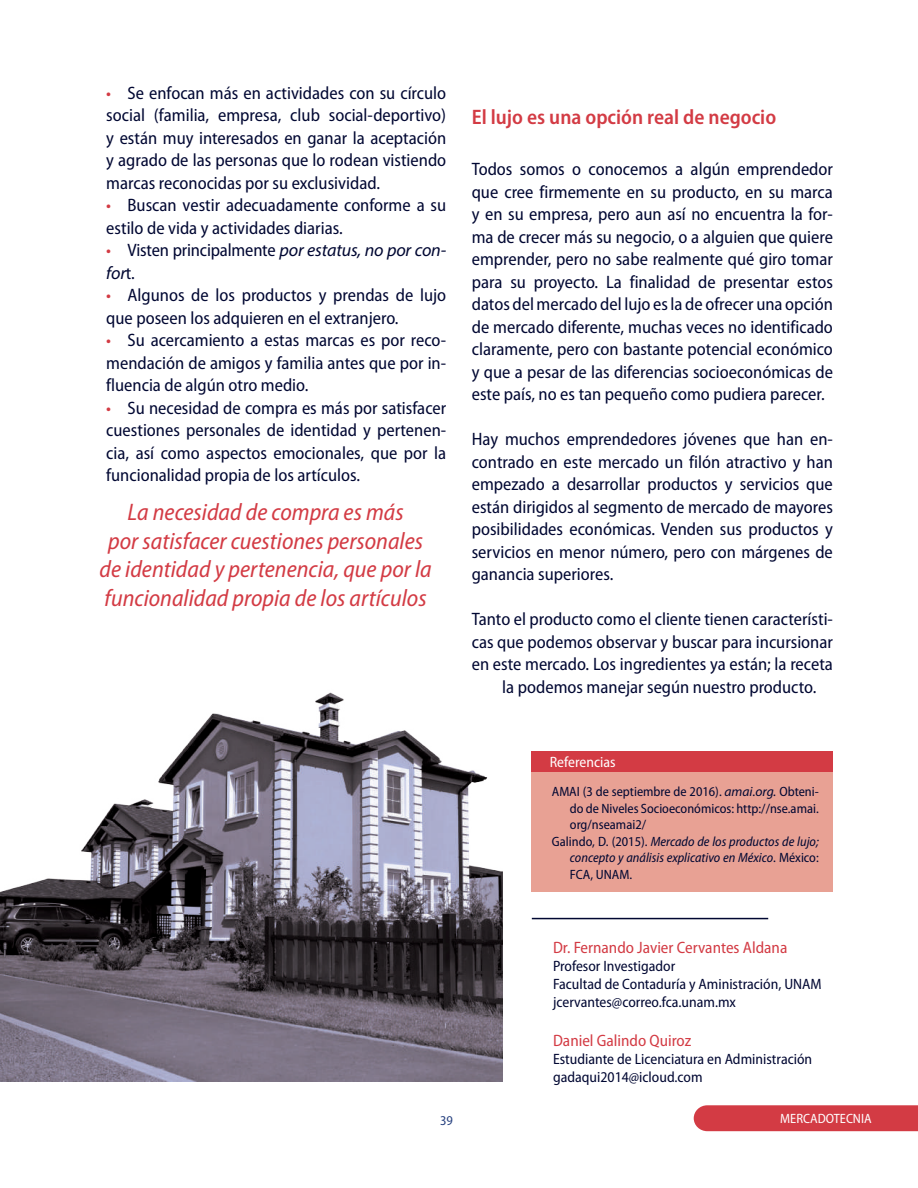
<style>
.page{position:relative;width:918px;height:1188px;background:#fff}
.page>*{position:absolute;margin:0;border:0;box-sizing:border-box;transform-origin:0 0}
.t1{font:italic semi-condensed 24px/28.5px "Myriad Pro";color:#d33b44;text-align:center}
.t2{font:600 semi-condensed 21px "Myriad Pro";color:#d33b44}
.t3{font:semi-condensed 18px/22.5px "Myriad Pro";color:#000732;text-align:justify}
.t4{font:italic 18px/22.5px "Myriad Pro";color:#000732}
.t5{font:semi-condensed 16.5px "Myriad Pro";color:#d33b44}
.t6{font:semi-condensed 15px/18px "Myriad Pro";color:#000732}
.t7{font:semi-condensed 15px "Myriad Pro";color:#fff}
.t8{font:semi-condensed 13.5px "Myriad Pro";color:#000732}
.t9{font:italic semi-condensed 13.5px "Myriad Pro";color:#000732}
.t10{font:semi-condensed 13.5px "Myriad Pro";color:#fff}
.t11{font:semi-condensed 13.5px "Myriad Pro";color:#26407f}
.s1{color:#d33b44}
.s2{font-style:normal;font-stretch:semi-condensed;color:#d33b44}
.s3{font-style:normal;font-stretch:semi-condensed}
.s4{font-style:italic;font-stretch:normal}
.s5{font-style:normal}
</style>
<div class="page">
<div style="left:694px;top:1105px;width:224px;height:26px;background:#d33b44"></div>
<img style="left:0;top:692px;width:502px;height:390px">
<hr style="left:532px;top:918px;width:236px;height:1px;background:#000732">
<div style="left:532px;top:771px;width:301px;height:120px;background:#e8a194"></div>
<div style="left:532px;top:751px;width:301px;height:21px;background:#d33b44"></div>
<p class="t3" style="left:106px;top:82px;width:341px"><span class="s1">•</span> Se enfocan más en actividades con su círculo social (familia, empresa, club social-deportivo) y están muy interesados en ganar la aceptación y agrado de las personas que lo rodean vistiendo marcas reconocidas por su exclusividad.</p>
<p class="t3" style="left:106px;top:194px;width:341px"><span class="s1">•</span> Buscan vestir adecuadamente conforme a su estilo de vida y actividades diarias.</p>
<p class="t4" style="left:106px;top:238px;width:341px"><span class="s2">•</span> <span class="s3">Visten principalmente</span> por estatus, no por con&shy;for<span class="s3">t.</span></p>
<p class="t3" style="left:106px;top:284px;width:341px"><span class="s1">•</span> Algunos de los productos y prendas de lujo que poseen los adquieren en el extranjero.</p>
<p class="t3" style="left:106px;top:329px;width:341px"><span class="s1">•</span> Su acercamiento a estas marcas es por reco&shy;mendación de amigos y familia antes que por in&shy;fluencia de algún otro medio.</p>
<p class="t3" style="left:106px;top:397px;width:341px"><span class="s1">•</span> Su necesidad de compra es más por satisfacer cuestiones personales de identidad y pertenen&shy;cia, así como aspectos emocionales, que por la funcionalidad propia de los artículos.</p>
<h1 class="t1" style="left:100px;top:499px;width:334px">La necesidad de compra es más<br>por satisfacer cuestiones personales de identidad y pertenencia, que por la funcionalidad propia de los artículos</h1>
<p class="t2" style="left:472px;top:105px;width:306px">El lujo es una opción real de negocio</p>
<p class="t3" style="left:472px;top:158px;width:363px">Todos somos o conocemos a algún emprendedor que cree firmemente en su producto, en su marca y en su empresa, pero aun así no encuentra la for&shy;ma de crecer más su negocio, o a alguien que quiere emprender, pero no sabe realmente qué giro tomar para su proyecto. La finalidad de presentar estos datos del mercado del lujo es la de ofrecer una opción de mercado diferente, muchas veces no identificado claramente, pero con bastante potencial económico y que a pesar de las diferencias socioeconómicas de este país, no es tan pequeño como pudiera parecer.</p>
<p class="t3" style="left:472px;top:428px;width:363px">Hay muchos emprendedores jóvenes que han en&shy;contrado en este mercado un filón atractivo y han empezado a desarrollar productos y servicios que están dirigidos al segmento de mercado de mayores posibilidades económicas. Venden sus productos y servicios en menor número, pero con márgenes de ganancia superiores.</p>
<p class="t3" style="left:472px;top:608px;width:363px">Tanto el producto como el cliente tienen característi-</p>
<p class="t3" style="left:472px;top:631px;width:363px">cas que podemos observar y buscar para incursionar</p>
<p class="t3" style="left:472px;top:653px;width:363px">en este mercado. Los ingredientes ya están; la receta</p>
<p class="t3" style="left:502px;top:676px;width:316px">la podemos manejar según nuestro producto.</p>
<p class="t7" style="left:550px;top:754px;width:67px">Referencias</p>
<p class="t8" style="left:552px;top:784px;width:268px">AMAI (3 de septiembre de 2016). <span class="s4">amai.org.</span> Obteni-</p>
<p class="t8" style="left:570px;top:801px;width:250px">do de Niveles Socioeconómicos: http://nse.amai.</p>
<p class="t8" style="left:570px;top:817px;width:78px">org/nseamai2/</p>
<p class="t9" style="left:552px;top:834px;width:268px"><span class="s5">Galindo, D. (2015).</span> Mercado de los productos de lujo;</p>
<p class="t9" style="left:570px;top:850px;width:250px">concepto y análisis explicativo en México<span class="s5">. México:</span></p>
<p class="t8" style="left:570px;top:867px;width:64px">FCA, UNAM.</p>
<p class="t5" style="left:553px;top:938px;width:236px">Dr. Fernando Javier Cervantes Aldana</p>
<p class="t6" style="left:553px;top:957px;width:270px">Profesor Investigador<br>Facultad de Contaduría y Aministración, UNAM jcervantes@correo.fca.unam.mx</p>
<p class="t5" style="left:553px;top:1031px;width:140px">Daniel Galindo Quiroz</p>
<p class="t6" style="left:553px;top:1050px;width:261px">Estudiante de Licenciatura en Administración gadaqui2014@icloud.com</p>
<p class="t11" style="left:440px;top:1113px;width:14px">39</p>
<p class="t10" style="left:780px;top:1111px;width:93px">MERCADOTECNIA</p>
</div>
